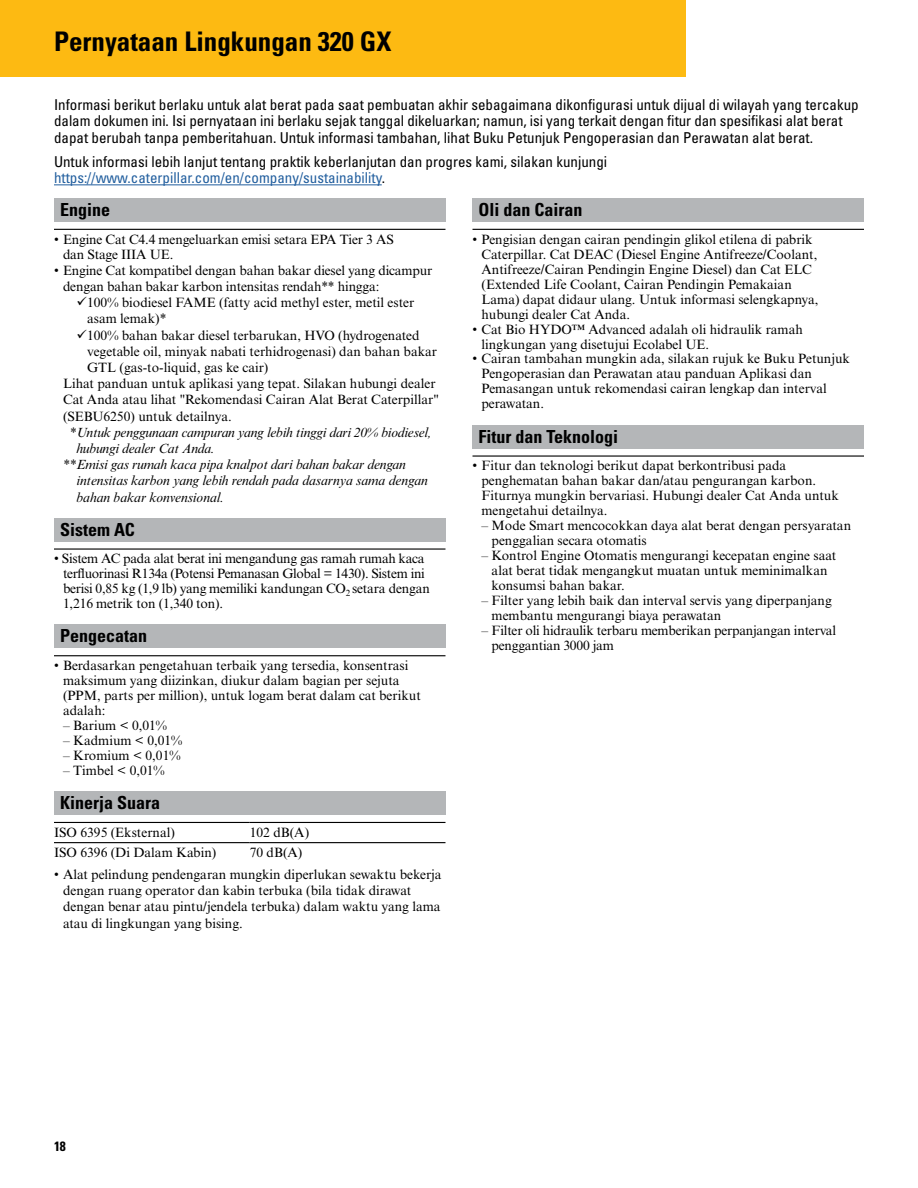
<style>
.page{position:relative;width:918px;height:1188px;background:#fff}
.page>*{position:absolute;margin:0;border:0;box-sizing:border-box;transform-origin:0 0}
.t1{font:700 condensed 27px "Univers LT Std";color:#000}
.t2{font:700 condensed 18px "Univers LT Std";color:#000}
.t3{font:condensed 15px/16.5px "Univers LT Std";color:#000}
.t4{font:13.5px/15px "Times New Roman MT Std";color:#000}
.t5{font:italic 13.5px "Times New Roman MT Std";letter-spacing:-.01em;color:#000}
.t6{font:13.5px/15px "Times New Roman MT Std";letter-spacing:-.02em;color:#000}
.t7{font:700 condensed 13.5px "Univers LT Std";color:#000}
.s1{color:#215e9e}
</style>
<div class="page">
<div style="left:0;top:0;width:686px;height:76px;background:#fdba12"></div>
<div style="left:54px;top:198px;width:392px;height:24px;background:#b4b6b8"></div>
<hr style="left:54px;top:229px;width:392px;height:1px;background:#000">
<div style="left:54px;top:518px;width:392px;height:24px;background:#b4b6b8"></div>
<hr style="left:54px;top:548px;width:392px;height:2px;background:#000">
<div style="left:54px;top:625px;width:392px;height:23px;background:#b4b6b8"></div>
<hr style="left:54px;top:655px;width:392px;height:1px;background:#000">
<div style="left:54px;top:791px;width:392px;height:24px;background:#b4b6b8"></div>
<hr style="left:54px;top:822px;width:196px;height:1px;background:#000">
<hr style="left:250px;top:822px;width:196px;height:1px;background:#000">
<hr style="left:54px;top:842px;width:196px;height:1px;background:#000">
<hr style="left:250px;top:842px;width:196px;height:1px;background:#000">
<div style="left:472px;top:198px;width:392px;height:24px;background:#b4b6b8"></div>
<hr style="left:472px;top:229px;width:392px;height:1px;background:#000">
<div style="left:472px;top:425px;width:392px;height:24px;background:#b4b6b8"></div>
<hr style="left:472px;top:455px;width:392px;height:2px;background:#000">
<hr style="left:54px;top:184px;width:328px;height:1px;background:#215e9e">
<h1 class="t1" style="left:54px;top:25px;width:339px">Pernyataan Lingkungan 320 GX</h1>
<p class="t3" style="left:54px;top:96px;width:806px">Informasi berikut berlaku untuk alat berat pada saat pembuatan akhir sebagaimana dikonfigurasi untuk dijual di wilayah yang tercakup dalam dokumen ini. Isi pernyataan ini berlaku sejak tanggal dikeluarkan; namun, isi yang terkait dengan fitur dan spesifikasi alat berat dapat berubah tanpa pemberitahuan. Untuk informasi tambahan, lihat Buku Petunjuk Pengoperasian dan Perawatan alat berat.</p>
<p class="t3" style="left:54px;top:153px;width:555px">Untuk informasi lebih lanjut tentang praktik keberlanjutan dan progres kami, silakan kunjungi <span class="s1">https://www.caterpillar.com/en/company/sustainability</span>.</p>
<h2 class="t2" style="left:60px;top:198px;width:52px">Engine</h2>
<p class="t4" style="left:63px;top:231px;width:332px;text-indent:-9px">• Engine Cat C4.4 mengeluarkan emisi setara EPA Tier 3 AS dan Stage IIIA UE.</p>
<p class="t4" style="left:63px;top:262px;width:371px;line-height:16.2px;text-indent:-9px">• Engine Cat kompatibel dengan bahan bakar diesel yang dicampur dengan bahan bakar karbon intensitas rendah** hingga:</p>
<p class="t4" style="left:87px;top:294px;width:329px;line-height:16.2px;text-indent:-11px">✓100% biodiesel FAME (fatty acid methyl ester, metil ester asam lemak)*</p>
<p class="t4" style="left:77px;top:327px;width:345px">✓100% bahan bakar diesel terbarukan, HVO (hydrogenated</p>
<p class="t4" style="left:87px;top:344px;width:352px">vegetable oil, minyak nabati terhidrogenasi) dan bahan bakar</p>
<p class="t4" style="left:87px;top:360px;width:183px">GTL (gas-to-liquid, gas ke cair)</p>
<p class="t4" style="left:63px;top:376px;width:374px">Lihat panduan untuk aplikasi yang tepat. Silakan hubungi dealer</p>
<p class="t4" style="left:63px;top:392px;width:377px">Cat Anda atau lihat "Rekomendasi Cairan Alat Berat Caterpillar"</p>
<p class="t4" style="left:63px;top:408px;width:170px">(SEBU6250) untuk detailnya.</p>
<p class="t5" style="left:70px;top:425px;width:363px">*Untuk penggunaan campuran yang lebih tinggi dari 20% biodiesel,</p>
<p class="t5" style="left:76px;top:441px;width:140px">hubungi dealer Cat Anda.</p>
<p class="t5" style="left:63px;top:457px;width:345px">**Emisi gas rumah kaca pipa knalpot dari bahan bakar dengan</p>
<p class="t5" style="left:77px;top:473px;width:353px">intensitas karbon yang lebih rendah pada dasarnya sama dengan</p>
<p class="t5" style="left:77px;top:489px;width:149px">bahan bakar konvensional.</p>
<h2 class="t2" style="left:60px;top:518px;width:77px">Sistem AC</h2>
<p class="t6" style="left:63px;top:551px;width:368px;text-indent:-9px">• Sistem AC pada alat berat ini mengandung gas ramah rumah kaca terfluorinasi R134a (Potensi Pemanasan Global = 1430). Sistem ini berisi 0,85 kg (1,9 lb) yang memiliki kandungan CO<sub>2</sub> setara dengan 1,216 metrik ton (1,340 ton).</p>
<h2 class="t2" style="left:60px;top:625px;width:89px">Pengecatan</h2>
<p class="t4" style="left:63px;top:658px;width:359px;text-indent:-9px">• Berdasarkan pengetahuan terbaik yang tersedia, konsentrasi maksimum yang diizinkan, diukur dalam bagian per sejuta (PPM, parts per million), untuk logam berat dalam cat berikut adalah:</p>
<p class="t4" style="left:63px;top:718px;width:106px">– Barium &lt; 0,01%</p>
<p class="t4" style="left:63px;top:733px;width:121px">– Kadmium &lt; 0,01%</p>
<p class="t4" style="left:63px;top:748px;width:119px">– Kromium &lt; 0,01%</p>
<p class="t4" style="left:63px;top:763px;width:103px">– Timbel &lt; 0,01%</p>
<h2 class="t2" style="left:60px;top:792px;width:102px">Kinerja Suara</h2>
<p class="t4" style="left:54px;top:825px;width:122px">ISO 6395 (Eksternal)</p>
<p class="t4" style="left:250px;top:825px;width:61px">102 dB(A)</p>
<p class="t4" style="left:54px;top:845px;width:164px">ISO 6396 (Di Dalam Kabin)</p>
<p class="t4" style="left:250px;top:845px;width:54px">70 dB(A)</p>
<p class="t4" style="left:63px;top:866px;width:380px;line-height:16.2px;text-indent:-9px">• Alat pelindung pendengaran mungkin diperlukan sewaktu bekerja dengan ruang operator dan kabin terbuka (bila tidak dirawat dengan benar atau pintu/jendela terbuka) dalam waktu yang lama atau di lingkungan yang bising.</p>
<h2 class="t2" style="left:478px;top:198px;width:106px">Oli dan Cairan</h2>
<p class="t4" style="left:482px;top:231px;width:338px;text-indent:-9px">• Pengisian dengan cairan pendingin glikol etilena di pabrik Caterpillar. Cat DEAC (Diesel Engine Antifreeze/Coolant, Antifreeze/Cairan Pendingin Engine Diesel) dan Cat ELC (Extended Life Coolant, Cairan Pendingin Pemakaian Lama) dapat didaur ulang. Untuk informasi selengkapnya, hubungi dealer Cat Anda.</p>
<p class="t4" style="left:482px;top:321px;width:323px;text-indent:-9px">• Cat Bio HYDO™ Advanced adalah oli hidraulik ramah lingkungan yang disetujui Ecolabel UE.</p>
<p class="t4" style="left:482px;top:351px;width:370px;text-indent:-9px">• Cairan tambahan mungkin ada, silakan rujuk ke Buku Petunjuk Pengoperasian dan Perawatan atau panduan Aplikasi dan Pemasangan untuk rekomendasi cairan lengkap dan interval perawatan.</p>
<h2 class="t2" style="left:478px;top:425px;width:141px">Fitur dan Teknologi</h2>
<p class="t4" style="left:482px;top:458px;width:359px;text-indent:-9px">• Fitur dan teknologi berikut dapat berkontribusi pada penghematan bahan bakar dan/atau pengurangan karbon.<br>Fiturnya mungkin bervariasi. Hubungi dealer Cat Anda untuk mengetahui detailnya.</p>
<p class="t4" style="left:492px;top:518px;width:361px;text-indent:-10px">– Mode Smart mencocokkan daya alat berat dengan persyaratan penggalian secara otomatis</p>
<p class="t4" style="left:492px;top:548px;width:346px;text-indent:-10px">– Kontrol Engine Otomatis mengurangi kecepatan engine saat alat berat tidak mengangkut muatan untuk meminimalkan konsumsi bahan bakar.</p>
<p class="t4" style="left:492px;top:593px;width:342px;text-indent:-10px">– Filter yang lebih baik dan interval servis yang diperpanjang membantu mengurangi biaya perawatan</p>
<p class="t4" style="left:492px;top:623px;width:346px;text-indent:-10px">– Filter oli hidraulik terbaru memberikan perpanjangan interval penggantian 3000 jam</p>
<p class="t7" style="left:54px;top:1138px;width:13px">18</p>
</div>
